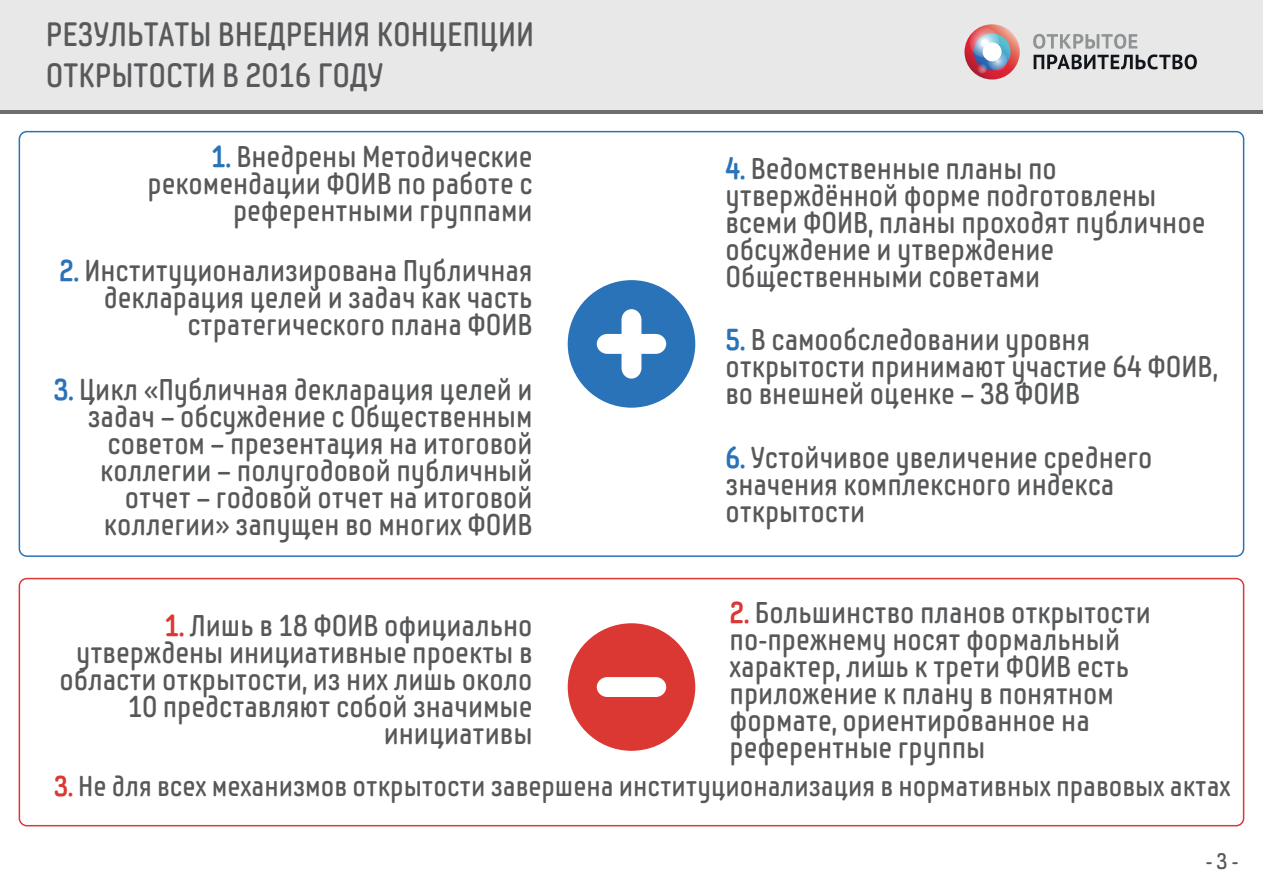
<style>
.page{position:relative;width:1263px;height:893px;background:#fff}
.page>*{position:absolute;margin:0;border:0;box-sizing:border-box;transform-origin:0 0}
.t1{font:33.75px/40.5px "Samsung Imagination Cyr Cond";color:#58595b}
.t2{font:30px/27px "Samsung Imagination Cyr Cond";color:#57585a}
.t3{font:28.5px "Samsung Imagination Cyr Cond";color:#57585a}
.t4{font:22.5px "Samsung Imagination Cyr Cond";color:#58595b}
.s1{font-weight:700;color:#2b73b9}
.s2{font-weight:700;color:#db3833}
</style>
<div class="page">
<div style="left:0;top:0;width:1263px;height:114px;background:#e8e8e9"></div>
<svg style="left:964px;top:24px;width:56px;height:56px"></svg>
<svg style="left:974px;top:33px;width:36px;height:37px"></svg>
<div style="left:983px;top:42px;width:18px;height:19px;background:#fff;border-radius:50%"></div>
<svg style="left:1033px;top:34px;width:164px;height:35px"></svg>
<svg style="left:969px;top:27px;width:30px;height:30px"></svg>
<svg style="left:977px;top:64px;width:10px;height:9px"></svg>
<svg style="left:987px;top:51px;width:20px;height:20px"></svg>
<hr style="left:0;top:110px;width:1263px;height:4px;background:#6d6e71">
<svg style="left:568px;top:280px;width:127px;height:128px"></svg>
<div style="left:19px;top:578px;width:1225px;height:248px;border:2px solid #db3833;border-radius:7px"></div>
<svg style="left:568px;top:623px;width:127px;height:128px"></svg>
<p class="t1" style="left:46px;top:14px;width:490px">РЕЗУЛЬТАТЫ ВНЕДРЕНИЯ КОНЦЕПЦИИ<br>ОТКРЫТОСТИ В 2016 ГОДУ</p>
<p class="t2" style="left:148px;top:143px;width:386px;text-align:right"><span class="s1">1.</span> Внедрены Методические рекомендации ФОИВ по работе с референтными группами</p>
<p class="t2" style="left:59px;top:257px;width:475px;text-align:right"><span class="s1">2.</span> Институционализирована Публичная декларация целей и задач как часть стратегического плана ФОИВ</p>
<p class="t2" style="left:54px;top:376px;width:480px;text-align:right"><span class="s1">3.</span> Цикл «Публичная декларация целей и задач – обсуждение с Общественным советом – презентация на итоговой коллегии – полугодовой публичный отчет – годовой отчет на итоговой коллегии» запущен во многих ФОИВ</p>
<p class="t2" style="left:725px;top:155px;width:481px"><span class="s1">4.</span> Ведомственные планы по утверждённой форме подготовлены всеми ФОИВ, планы проходят публичное обсуждение и утверждение<br>Общественными советами</p>
<p class="t2" style="left:725px;top:326px;width:494px"><span class="s1">5.</span> В самообследовании уровня открытости принимают участие 64 ФОИВ, во внешней оценке – 38 ФОИВ</p>
<p class="t2" style="left:725px;top:444px;width:428px"><span class="s1">6.</span> Устойчивое увеличение среднего значения комплексного индекса открытости</p>
<p class="t2" style="left:729px;top:599px;width:423px"><span class="s2">2.</span> Большинство планов открытости по-прежнему носят формальный характер, лишь к трети ФОИВ есть приложение к плану в понятном формате, ориентированное на референтные группы</p>
<p class="t2" style="left:59px;top:612px;width:475px;text-align:right"><span class="s2">1.</span> Лишь в 18 ФОИВ официально утверждены инициативные проекты в области открытости, из них лишь около<br>10 представляют собой значимые инициативы</p>
<p class="t3" style="left:54px;top:768px;width:1178px"><span class="s2">3.</span> Не для всех механизмов открытости завершена институционализация в нормативных правовых актах</p>
<p class="t4" style="left:1206px;top:846px;width:34px">- 3 -</p>
</div>
